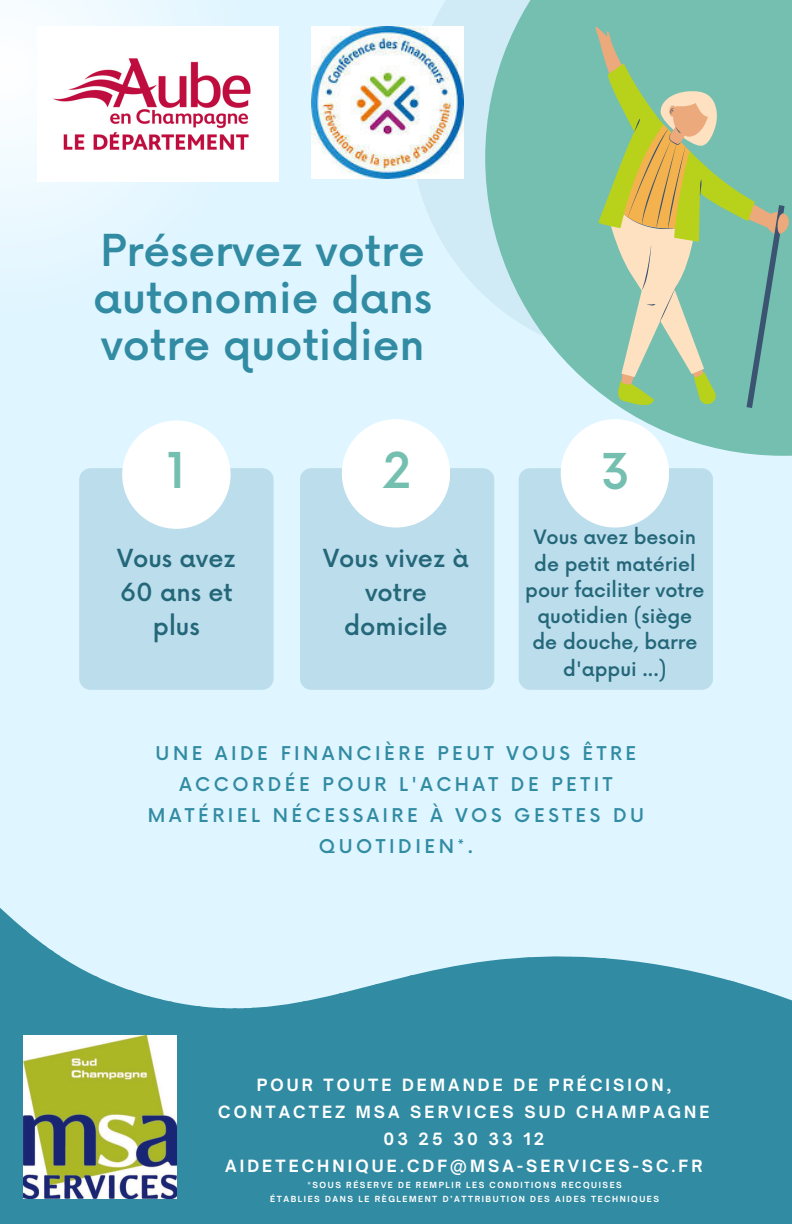
<style>
.page{position:relative;width:792px;height:1224px;background:#dff5ff}
.page>*{position:absolute;margin:0;border:0;box-sizing:border-box;transform-origin:0 0}
.t1{font:500 48.1px "Now";color:#74bfaf}
.t2{font:500 42.9px/47.2px "Now";color:#318ba2}
.t3{font:500 24.3px/33.8px "Now";color:#236779;text-align:center}
.t4{font:500 19.3px/26.2px "Now";color:#236779;text-align:center}
.t5{font:500 18.5px/30.8px "Now";letter-spacing:.19em;color:#318ba2;text-align:center}
.t6{font:700 16.2px "Open Sauce One";letter-spacing:.19em;color:#fff}
.t7{font:700 8.1px "Open Sauce One";letter-spacing:.19em;color:#fff}
</style>
<div class="page">
<svg style="left:0;top:0;width:253px;height:232px;fill:#ebf8ff"></svg>
<div style="left:410px;top:0;width:382px;height:360px;background:#d8f0fa"></div>
<svg style="left:485px;top:0;width:307px;height:456px;fill:#74bfaf"></svg>
<div style="left:79px;top:468px;width:195px;height:222px;background:#bcddec;border-radius:11px"></div>
<div style="left:300px;top:468px;width:194px;height:222px;background:#bcddec;border-radius:11px"></div>
<div style="left:519px;top:468px;width:194px;height:222px;background:#bcddec;border-radius:11px"></div>
<div style="left:122px;top:420px;width:109px;height:109px;background:#fff;border-radius:50%"></div>
<div style="left:342px;top:419px;width:108px;height:109px;background:#fff;border-radius:50%"></div>
<div style="left:561px;top:419px;width:108px;height:109px;background:#fff;border-radius:50%"></div>
<svg style="left:0;top:908px;width:792px;height:316px;fill:#318ba2"></svg>
<img style="left:23px;top:1036px;width:153px;height:163px">
<svg style="left:595px;top:27px;width:197px;height:383px;background:#94c19a"></svg>
<img style="left:38px;top:27px;width:240px;height:155px">
<img style="left:311px;top:27px;width:153px;height:152px">
<p class="t2" style="left:93px;top:229px;width:341px">Préservez votre autonomie dans votre quotidien</p>
<p class="t1" style="left:167px;top:445px;width:21px">1</p>
<h2 class="t1" style="left:383px;top:445px;width:30px">2</h2>
<h2 class="t1" style="left:601px;top:446px;width:31px">3</h2>
<h4 class="t4" style="left:525px;top:525px;width:181px">Vous avez besoin de petit matériel pour faciliter votre quotidien (siège de douche, barre d'appui ...)</h4>
<p class="t3" style="left:117px;top:543px;width:120px">Vous avez<br>60 ans et plus</p>
<p class="t3" style="left:323px;top:543px;width:147px">Vous vivez à votre domicile</p>
<p class="t5" style="left:148px;top:739px;width:498px">UNE AIDE FINANCIÈRE PEUT VOUS ÊTRE<br>ACCORDÉE POUR L'ACHAT DE PETIT<br>MATÉRIEL NÉCESSAIRE À VOS GESTES DU<br>QUOTIDIEN*.</p>
<h3 class="t6" style="left:257px;top:1074px;width:416px">POUR TOUTE DEMANDE DE PRÉCISION,</h3>
<p class="t6" style="left:218px;top:1101px;width:493px">CONTACTEZ MSA SERVICES SUD CHAMPAGNE</p>
<p class="t6" style="left:384px;top:1128px;width:162px">03 25 30 33 12</p>
<p class="t6" style="left:225px;top:1155px;width:479px">AIDETECHNIQUE.CDF@MSA-SERVICES-SC.FR</p>
<p class="t7" style="left:308px;top:1180px;width:316px">*SOUS RÉSERVE DE REMPLIR LES CONDITIONS RECQUISES</p>
<p class="t7" style="left:270px;top:1194px;width:390px">ÉTABLIES DANS LE RÈGLEMENT D’ATTRIBUTION DES AIDES TECHNIQUES</p>
</div>
